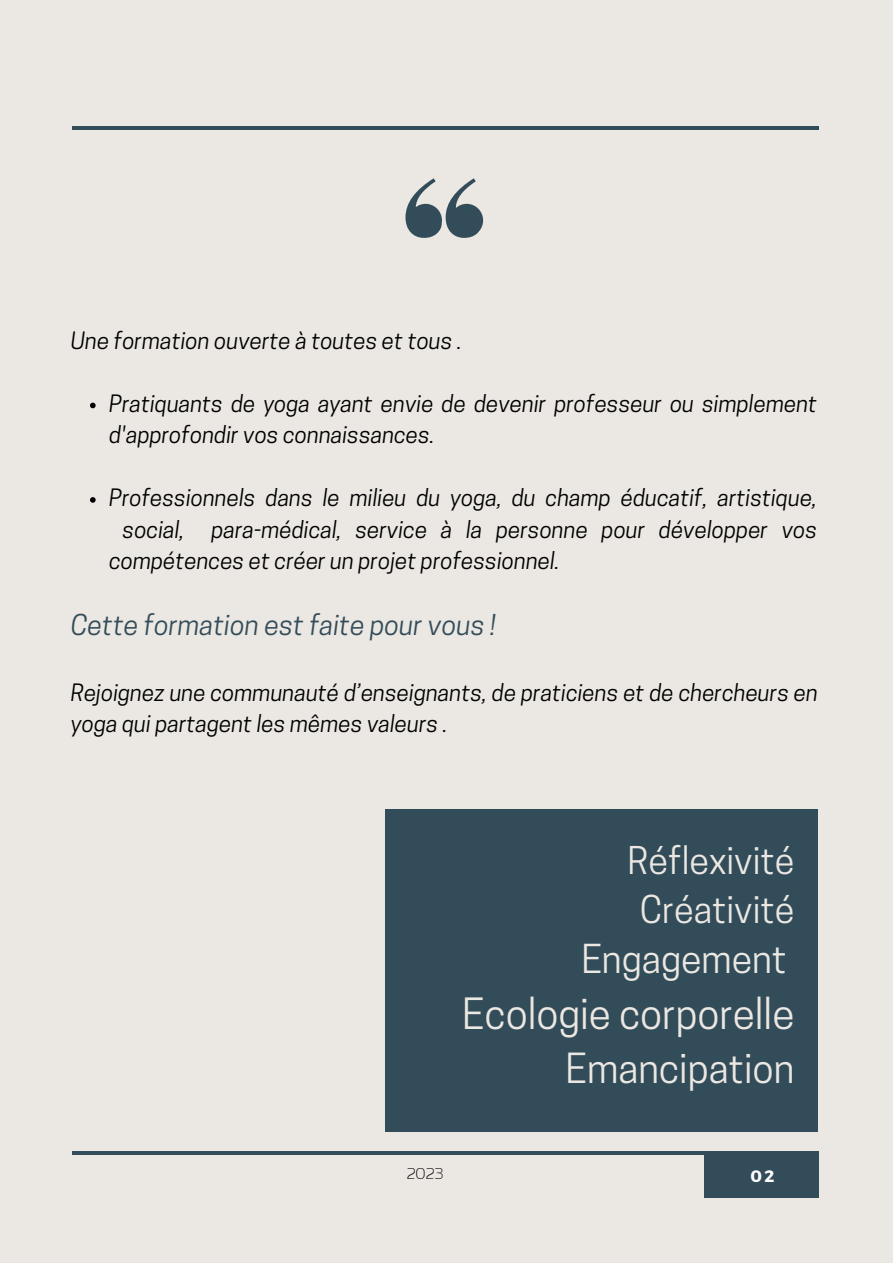
<style>
.page{position:relative;width:893px;height:1264px;background:#fff}
.page>*{position:absolute;margin:0;border:0;box-sizing:border-box;transform-origin:0 0}
.t1{font:40.5px "Cooper Hewitt";color:#ebe7e2}
.t2{font:39px "Cooper Hewitt";color:#ebe7e2}
.t3{font:37.5px "Cooper Hewitt";color:#ebe7e2}
.t4{font:36px "Cooper Hewitt";color:#ebe7e2}
.t5{font:italic 27px "Cooper Hewitt";color:#334c59}
.t6{font:italic 22.5px/31.5px "Cooper Hewitt";color:#000}
.t7{font:19.65px "Gruppo";color:#000}
.t8{font:700 16.5px "Montserrat";color:#fff}
</style>
<div class="page">
<div style="left:0;top:0;width:892px;height:1262px;background:#ebe7e2"></div>
<div style="left:704px;top:1151px;width:114px;height:46px;background:#334c59"></div>
<hr style="left:72px;top:1151px;width:747px;height:3px;background:#334c59">
<hr style="left:72px;top:126px;width:746px;height:4px;background:#334c59">
<div style="left:385px;top:809px;width:433px;height:322px;background:#334c59"></div>
<svg style="left:405px;top:178px;width:78px;height:60px"></svg>
<svg style="left:90px;top:402px;width:6px;height:6px"></svg>
<svg style="left:90px;top:497px;width:6px;height:5px"></svg>
<p class="t6" style="left:71px;top:327px;width:392px">Une formation ouverte à toutes et tous .</p>
<p class="t6" style="left:109px;top:390px;width:709px">Pratiquants de yoga ayant envie de devenir professeur ou simplement d'approfondir vos connaissances.</p>
<p class="t6" style="left:109px;top:484px;width:709px">Professionnels dans le milieu du yoga, du champ éducatif, artistique,</p>
<p class="t6" style="left:123px;top:516px;width:696px">social, para-médical, service à la personne pour développer vos</p>
<p class="t6" style="left:109px;top:547px;width:452px">compétences et créer un projet professionnel.</p>
<p class="t5" style="left:71px;top:615px;width:426px">Cette formation est faite pour vous !</p>
<p class="t6" style="left:71px;top:679px;width:748px">Rejoignez une communauté d’enseignants, de praticiens et de chercheurs en yoga qui partagent les mêmes valeurs .</p>
<p class="t4" style="left:627px;top:847px;width:168px">Réflexivité</p>
<p class="t4" style="left:640px;top:896px;width:156px">Créativité</p>
<p class="t3" style="left:581px;top:944px;width:207px">Engagement</p>
<p class="t1" style="left:462px;top:998px;width:333px">Ecologie corporelle</p>
<p class="t2" style="left:565px;top:1053px;width:230px">Emancipation</p>
<p class="t7" style="left:406px;top:1163px;width:38px">2023</p>
<p class="t8" style="left:750px;top:1165px;width:25px">02</p>
</div>
